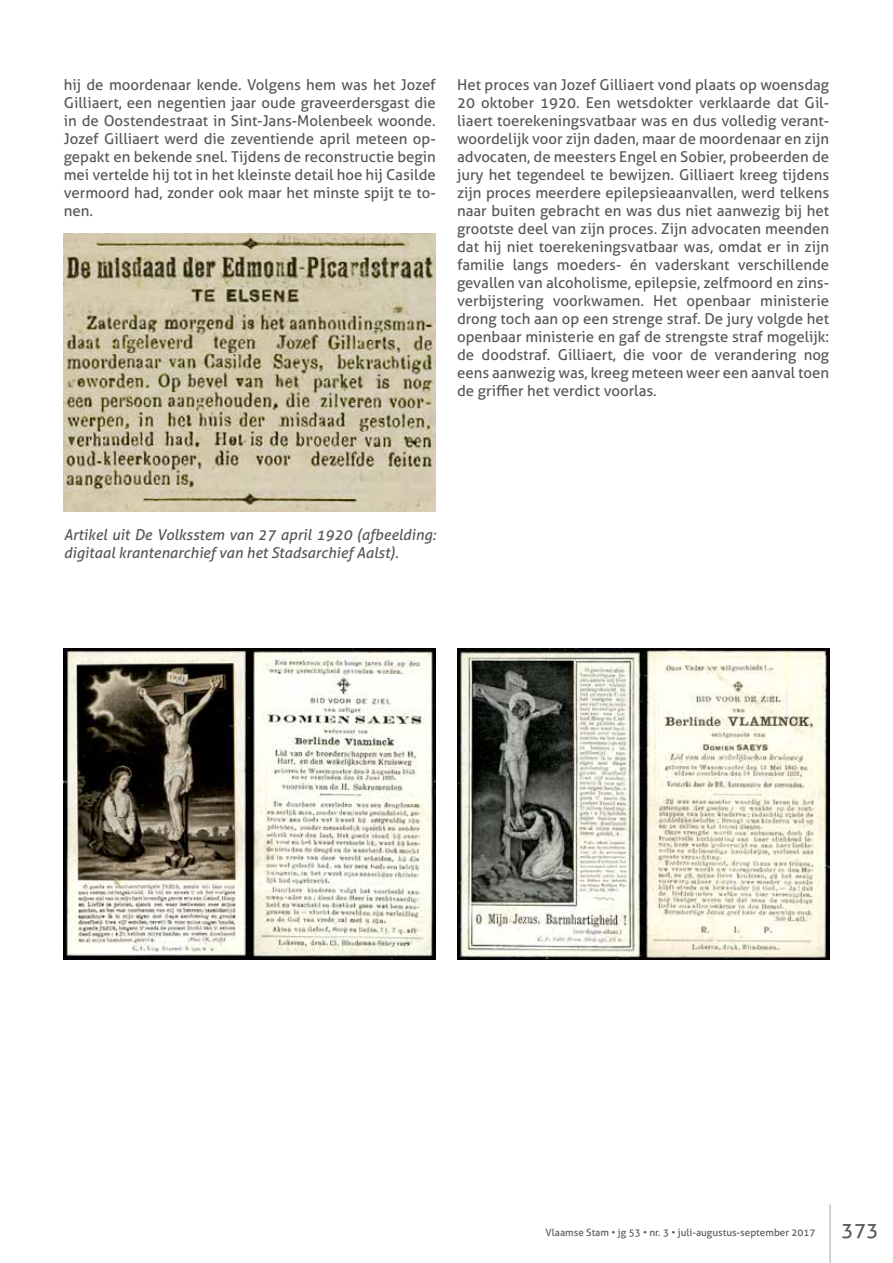
<style>
.page{position:relative;width:893px;height:1263px;background:#fff}
.page>*{position:absolute;margin:0;border:0;box-sizing:border-box;transform-origin:0 0}
.t1{font:19.95px "Aller";color:#575756}
.t2{font:15px/18px "Aller";color:#575756;text-align:justify}
.t3{font:italic 15px/18px "Aller";color:#575756}
.t4{font:10.05px "Aller";color:#575756}
</style>
<div class="page">
<hr style="left:829px;top:1204px;width:1px;height:59px;background:#a1a1a1">
<img style="left:64px;top:234px;width:372px;height:278px">
<img style="left:64px;top:648px;width:372px;height:311px">
<img style="left:457px;top:648px;width:372px;height:311px">
<p class="t2" style="left:64px;top:76px;width:374px">hij de moordenaar kende. Volgens hem was het Jozef Gilliaert, een negentien jaar oude graveerdersgast die in de Oostendestraat in Sint-Jans-Molenbeek woonde.<br>Jozef Gilliaert werd die zeventiende april meteen op&shy;gepakt en bekende snel. Tijdens de reconstructie begin mei vertelde hij tot in het kleinste detail hoe hij Casilde vermoord had, zonder ook maar het minste spijt te to&shy;nen.</p>
<p class="t2" style="left:457px;top:76px;width:374px">Het proces van Jozef Gilliaert vond plaats op woensdag 20 oktober 1920. Een wetsdokter verklaarde dat Gil&shy;liaert toerekeningsvatbaar was en dus volledig verant&shy;woordelijk voor zijn daden, maar de moordenaar en zijn advocaten, de meesters Engel en Sobier, probeerden de jury het tegendeel te bewijzen. Gilliaert kreeg tijdens zijn proces meerdere epilepsieaanvallen, werd telkens naar buiten gebracht en was dus niet aanwezig bij het grootste deel van zijn proces. Zijn advocaten meenden dat hij niet toerekeningsvatbaar was, omdat er in zijn familie langs moeders- én vaderskant verschillende gevallen van alcoholisme, epilepsie, zelfmoord en zins&shy;verbijstering voorkwamen. Het openbaar ministerie drong toch aan op een strenge straf. De jury volgde het openbaar ministerie en gaf de strengste straf mogelijk: de doodstraf. Gilliaert, die voor de verandering nog eens aanwezig was, kreeg meteen weer een aanval toen de griffier het verdict voorlas.</p>
<p class="t3" style="left:64px;top:526px;width:374px">Artikel uit De Volksstem van 27 april 1920 (afbeelding: digitaal krantenarchief van het Stadsarchief Aalst).</p>
<p class="t4" style="left:546px;top:1227px;width:271px">Vlaamse Stam • jg 53 • nr. 3 • juli-augustus-september 2017</p>
<h1 class="t1" style="left:841px;top:1217px;width:39px">373</h1>
</div>
